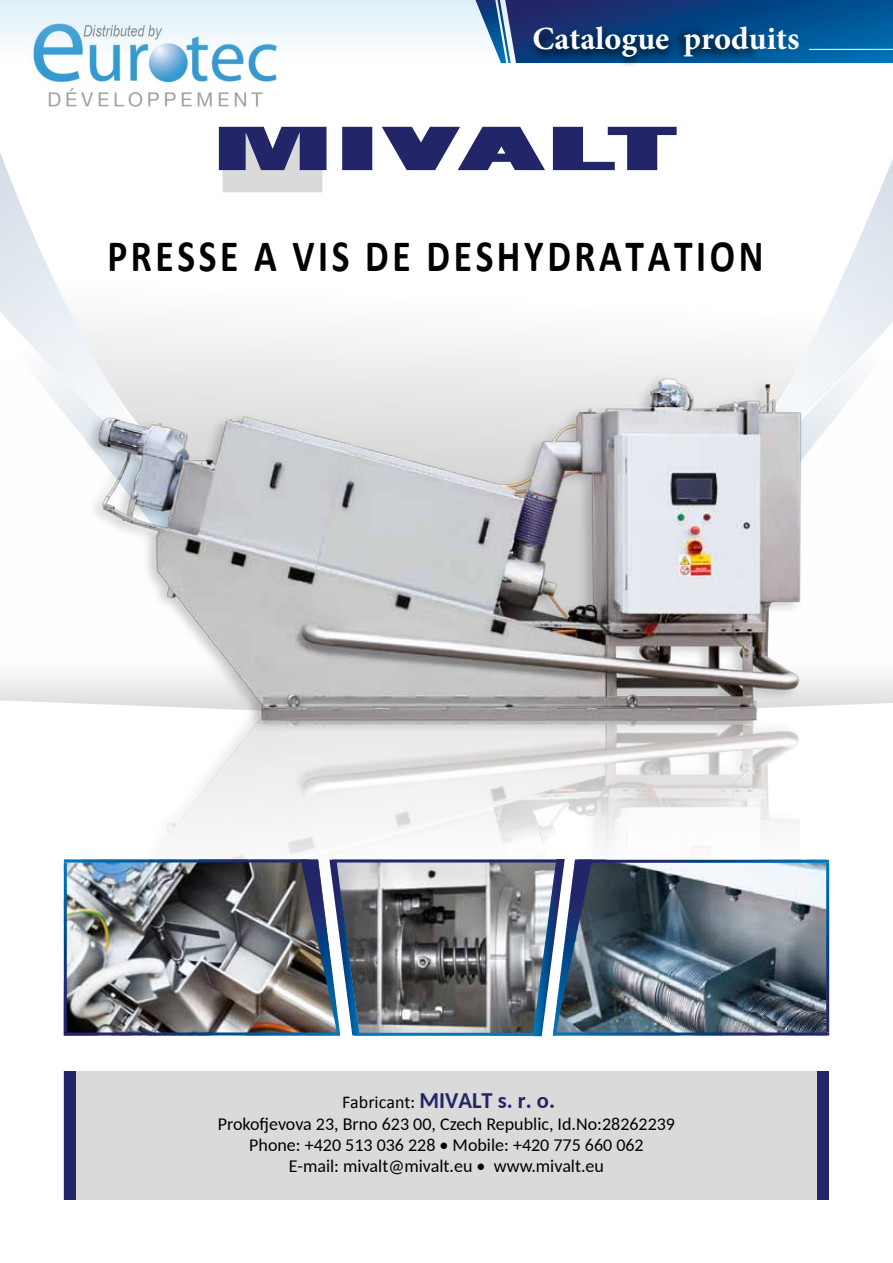
<style>
.page{position:relative;width:893px;height:1263px;background:#fff}
.page>*{position:absolute;margin:0;border:0;box-sizing:border-box;transform-origin:0 0}
.t1{font:700 45px "Calibri";letter-spacing:.095em;color:#000;scale:.83 1}
.t2{font:700 32.25px "Minion Pro";color:#fff}
.t3{font:700 22.5px "Carlito";color:#222568}
.t4{font:18px/20.9px "Carlito";color:#000;text-align:center}
.s1{font-family:"Calibri";font-weight:400;font-size:18px;color:#000}
.s2{font-weight:400;font-size:18px;color:#000}
</style>
<div class="page">
<svg style="left:819px;top:159px;width:74px;height:199px"></svg>
<svg style="left:0;top:152px;width:127px;height:206px"></svg>
<div style="left:64px;top:1071px;width:765px;height:128px;background:#dadada"></div>
<div style="left:64px;top:1071px;width:12px;height:128px;background:#222568"></div>
<div style="left:817px;top:1071px;width:12px;height:128px;background:#222568"></div>
<svg style="left:0;top:358px;width:893px;height:348px"></svg>
<img style="left:70px;top:799px;width:753px;height:237px">
<svg style="left:219px;top:127px;width:458px;height:65px"></svg>
<img style="left:64px;top:862px;width:237px;height:170px">
<img style="left:336px;top:862px;width:196px;height:174px">
<img style="left:592px;top:859px;width:235px;height:173px">
<svg style="left:0;top:0;width:893px;height:107px"></svg>
<svg style="left:475px;top:0;width:418px;height:63px;background:#1b5793"></svg>
<div style="left:530px;top:23px;width:232px;height:45px;background:#000;opacity:.75"></div>
<img style="left:70px;top:327px;width:753px;height:472px">
<hr style="left:64px;top:1032px;width:276px;height:3px;background:#fff">
<hr style="left:64px;top:859px;width:243px;height:3px;background:#fff">
<hr style="left:332px;top:859px;width:230px;height:3px;background:#222568">
<hr style="left:355px;top:1033px;width:181px;height:3px;background:#007cbf">
<hr style="left:64px;top:863px;width:3px;height:169px;background:#fff">
<hr style="left:553px;top:1032px;width:276px;height:3px;background:#fff">
<hr style="left:586px;top:860px;width:243px;height:3px;background:#fff">
<hr style="left:826px;top:863px;width:3px;height:169px;background:#fff">
<img style="left:301px;top:859px;width:59px;height:176px">
<img style="left:532px;top:858px;width:60px;height:179px">
<hr style="left:809px;top:49px;width:84px;height:1px;background:#fff">
<h2 class="t2" style="left:533px;top:16px;width:268px">Catalogue produits</h2>
<h1 class="t1" style="left:107px;top:225px;width:792px">PRESSE A VIS DE DESHYDRATATION</h1>
<p class="t3" style="left:342px;top:1085px;width:214px"><span class="s1">Fabricant</span><span class="s2">:</span> MIVALT s. r. o.</p>
<p class="t4" style="left:218px;top:1113px;width:459px">Prokofjevova 23, Brno 623 00, Czech Republic, Id.No:28262239<br>Phone: +420 513 036 228 • Mobile: +420 775 660 062<br>E-mail: mivalt@mivalt.eu • www.mivalt.eu</p>
</div>
